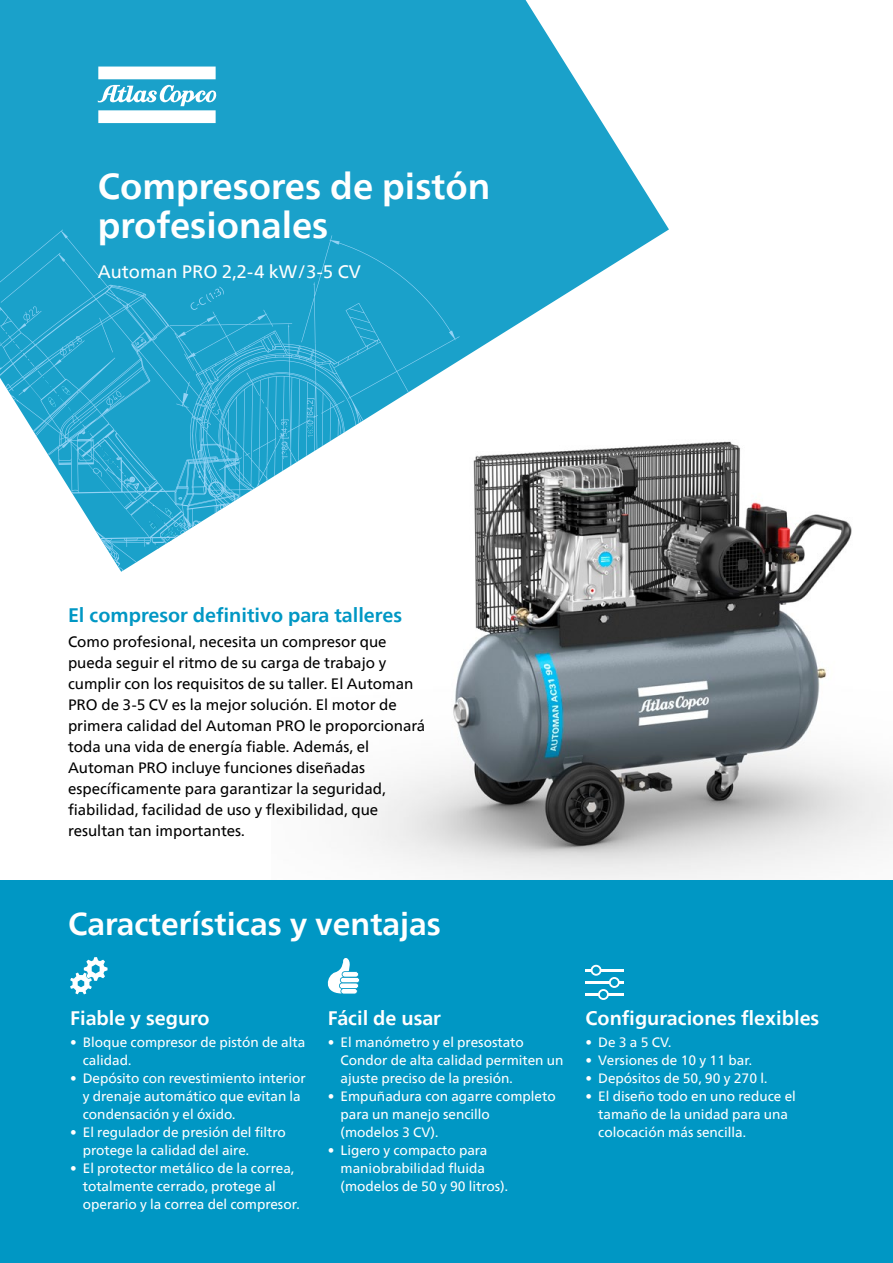
<style>
.page{position:relative;width:893px;height:1263px;background:#fff}
.page>*{position:absolute;margin:0;border:0;box-sizing:border-box;transform-origin:0 0}
.t1{font:700 36px/39px "Neue Frutiger World";color:#fff}
.t2{font:700 31.5px "Neue Frutiger World";color:#fff}
.t3{font:700 19.5px "Neue Frutiger World";color:#fff}
.t4{font:700 19.5px "Neue Frutiger World";color:#0097c4}
.t5{font:18px "Neue Frutiger World";color:#fff}
.t6{font:15px/21px "Neue Frutiger World";color:#000}
.t7{font:13.5px/18px "Neue Frutiger World";color:#fff}
</style>
<div class="page">
<img style="left:353px;top:441px;width:540px;height:439px">
<svg style="left:0;top:0;width:669px;height:572px;fill:#1aa1ca"></svg>
<svg style="left:0;top:229px;width:460px;height:233px;background:#29a7cd"></svg>
<svg style="left:0;top:332px;width:291px;height:239px"></svg>
<svg style="left:109px;top:293px;width:339px;height:163px;background:#3dafd3"></svg>
<img style="left:213px;top:410px;width:4px;height:79px">
<img style="left:43px;top:377px;width:31px;height:37px">
<img style="left:285px;top:425px;width:28px;height:30px">
<img style="left:95px;top:439px;width:21px;height:26px">
<img style="left:149px;top:497px;width:34px;height:26px">
<svg style="left:98px;top:67px;width:118px;height:12px"></svg>
<svg style="left:98px;top:85px;width:118px;height:38px"></svg>
<div style="left:0;top:880px;width:893px;height:383px;background:#0097c4"></div>
<svg style="left:70px;top:957px;width:38px;height:37px"></svg>
<hr style="left:586px;top:969px;width:38px;height:3px;background:#fff">
<div style="left:592px;top:966px;width:9px;height:9px;background:#0097c4;border-radius:50%"></div>
<div style="left:591px;top:965px;width:10px;height:11px;border:2px solid #fff;border-radius:50%"></div>
<hr style="left:586px;top:981px;width:38px;height:3px;background:#fff">
<div style="left:610px;top:978px;width:9px;height:9px;background:#0097c4;border-radius:50%"></div>
<div style="left:609px;top:977px;width:11px;height:11px;border:2px solid #fff;border-radius:50%"></div>
<hr style="left:586px;top:993px;width:38px;height:3px;background:#fff">
<div style="left:599px;top:990px;width:9px;height:9px;background:#0097c4;border-radius:50%"></div>
<div style="left:598px;top:989px;width:11px;height:11px;border:2px solid #fff;border-radius:50%"></div>
<svg style="left:327px;top:958px;width:33px;height:36px"></svg>
<h1 class="t1" style="left:98px;top:166px;width:394px">Compresores de pistón profesionales</h1>
<h3 class="t5" style="left:98px;top:258px;width:264px">Automan PRO 2,2-4 kW/3-5 CV</h3>
<h3 class="t4" style="left:68px;top:598px;width:336px">El compresor definitivo para talleres</h3>
<p class="t6" style="left:68px;top:632px;width:359px">Como profesional, necesita un compresor que pueda seguir el ritmo de su carga de trabajo y cumplir con los requisitos de su taller. El Automan PRO de 3-5 CV es la mejor solución. El motor de primera calidad del Automan PRO le proporcionará toda una vida de energía fiable. Además, el Automan PRO incluye funciones diseñadas específicamente para garantizar la seguridad, fiabilidad, facilidad de uso y flexibilidad, que resultan tan importantes.</p>
<h2 class="t2" style="left:68px;top:896px;width:374px">Características y ventajas</h2>
<h3 class="t3" style="left:70px;top:1001px;width:141px">Fiable y seguro</h3>
<p class="t7" style="left:83px;top:1034px;width:224px;text-indent:-13px">• Bloque compresor de pistón de alta calidad.</p>
<p class="t7" style="left:83px;top:1070px;width:225px;text-indent:-13px">• Depósito con revestimiento interior y drenaje automático que evitan la condensación y el óxido.</p>
<p class="t7" style="left:83px;top:1124px;width:204px;text-indent:-13px">• El regulador de presión del filtro protege la calidad del aire.</p>
<p class="t7" style="left:83px;top:1160px;width:218px;text-indent:-13px">• El protector metálico de la correa, totalmente cerrado, protege al operario y la correa del compresor.</p>
<h3 class="t3" style="left:328px;top:1001px;width:115px">Fácil de usar</h3>
<p class="t7" style="left:341px;top:1034px;width:224px;text-indent:-13px">• El manómetro y el presostato<br>Condor de alta calidad permiten un ajuste preciso de la presión.</p>
<p class="t7" style="left:341px;top:1088px;width:217px;text-indent:-13px">• Empuñadura con agarre completo para un manejo sencillo<br>(modelos 3 CV).</p>
<p class="t7" style="left:341px;top:1142px;width:169px;text-indent:-13px">• Ligero y compacto para maniobrabilidad fluida (modelos de 50 y 90 litros).</p>
<h3 class="t3" style="left:586px;top:1001px;width:235px">Configuraciones flexibles</h3>
<p class="t7" style="left:586px;top:1034px;width:87px">• De 3 a 5 CV.</p>
<p class="t7" style="left:586px;top:1052px;width:168px">• Versiones de 10 y 11 bar.</p>
<p class="t7" style="left:586px;top:1070px;width:183px">• Depósitos de 50, 90 y 270 l.</p>
<p class="t7" style="left:598px;top:1088px;width:199px;text-indent:-13px">• El diseño todo en uno reduce el tamaño de la unidad para una colocación más sencilla.</p>
</div>
